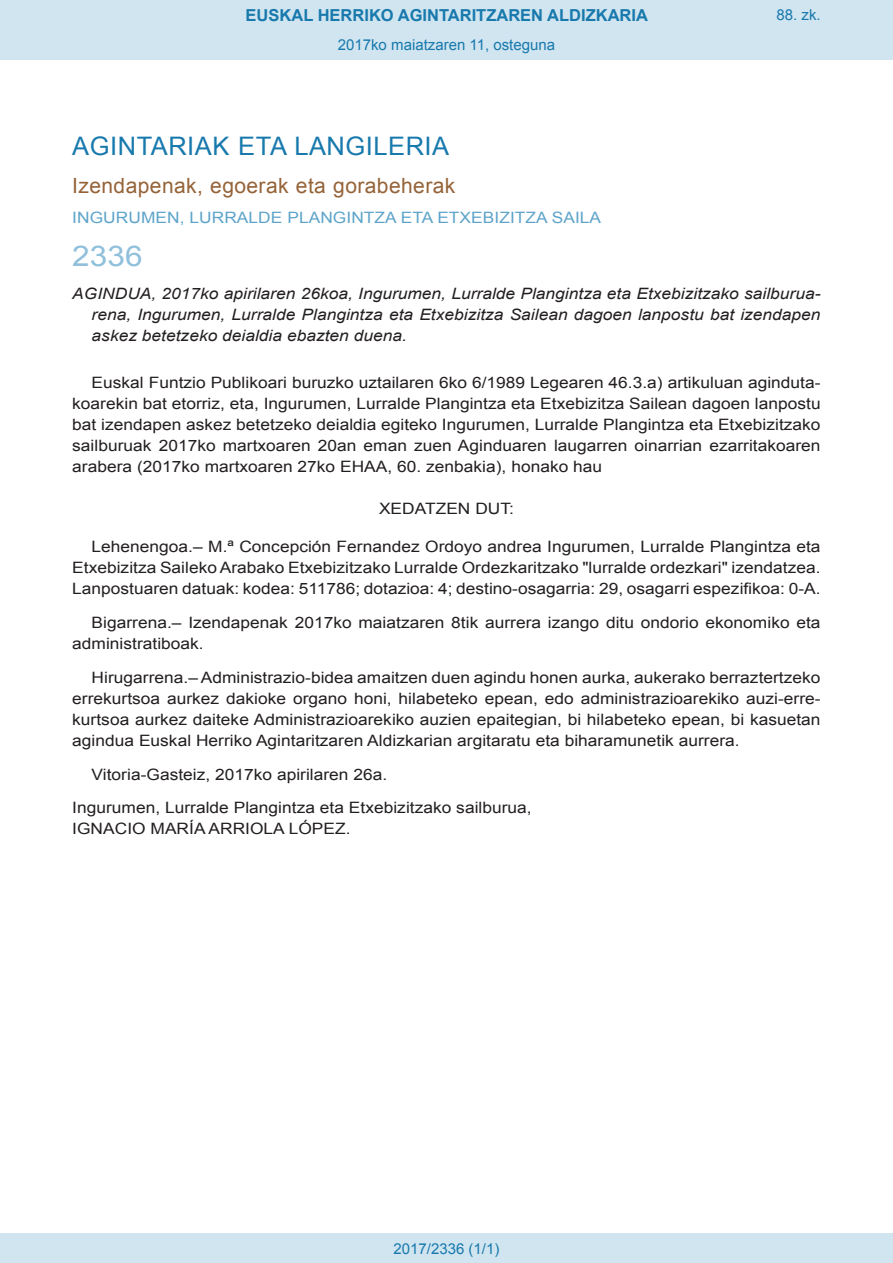
<style>
.page{position:relative;width:893px;height:1263px;background:#fff}
.page>*{position:absolute;margin:0;border:0;box-sizing:border-box;transform-origin:0 0}
.BOPVOrden{font:28.5px "Arial";color:#90c0db;scale:1.11 1}
.BOPVSeccion{font:25.5px "Arial";letter-spacing:.02em;color:#1879ad}
.BOPVSubseccion{font:21px "Arial";letter-spacing:.02em;color:#956338}
.t1{font:700 16.5px "Arial";color:#1879ad}
.BOPVDetalle{font:15.6px/21px "Arial";color:#231f20;text-align:justify;scale:1.11 1}
.BOPVTitulo{font:italic 15.6px/21px "Arial";color:#231f20;text-align:justify;scale:1.11 1}
.BOPVFirmaPuesto{font:15.6px "Arial";color:#231f20;scale:1.11 1}
.BOPVOrganismo{font:15.6px "Arial";letter-spacing:.005em;color:#5ea4ca;scale:1.11 1}
.BOPVFirmaLugFec{font:15.6px "Arial";color:#231f20;scale:1.11 1}
.BOPVFirmaNombre{font:15.6px "Arial";color:#231f20;scale:1.11 1}
.BOPVClave{font:15.6px "Arial";color:#231f20;scale:1.11 1}
.Paginacion_Centro{font:15px "Arial";color:#1879ad}
</style>
<div class="page">
<div style="left:0;top:0;width:893px;height:60px;background:#d0e5f0"></div>
<div style="left:0;top:1233px;width:893px;height:30px;background:#d0e5f0"></div>
<p class="t1" style="left:246px;top:4px;width:404px">EUSKAL HERRIKO AGINTARITZAREN ALDIZKARIA</p>
<p class="Paginacion_Centro" style="left:338px;top:35px;width:219px">2017ko maiatzaren 11, osteguna</p>
<p class="Paginacion_Centro" style="left:776px;top:5px;width:46px">88. zk.</p>
<p class="BOPVSeccion" style="left:72px;top:129px;width:378px">AGINTARIAK ETA LANGILERIA</p>
<p class="BOPVSubseccion" style="left:72px;top:171px;width:385px">Izendapenak, egoerak eta gorabeherak</p>
<p class="BOPVOrganismo" style="left:72px;top:207px;width:478px">INGURUMEN, LURRALDE PLANGINTZA ETA ETXEBIZITZA SAILA</p>
<p class="BOPVOrden" style="left:72px;top:237px;width:65px">2336</p>
<p class="BOPVTitulo" style="left:92px;top:284px;width:658px;text-indent:-19px">AGINDUA, 2017ko apirilaren 26koa, Ingurumen, Lurralde Plangintza eta Etxebizitzako sailburua&shy;rena, Ingurumen, Lurralde Plangintza eta Etxebizitza Sailean dagoen lanpostu bat izendapen askez betetzeko deialdia ebazten duena.</p>
<p class="BOPVDetalle" style="left:72px;top:372px;width:676px;text-indent:19px">Euskal Funtzio Publikoari buruzko uztailaren 6ko 6/1989 Legearen 46.3.a) artikuluan aginduta&shy;koarekin bat etorriz, eta, Ingurumen, Lurralde Plangintza eta Etxebizitza Sailean dagoen lanpostu bat izendapen askez betetzeko deialdia egiteko Ingurumen, Lurralde Plangintza eta Etxebizitzako sailburuak 2017ko martxoaren 20an eman zuen Aginduaren laugarren oinarrian ezarritakoaren arabera (2017ko martxoaren 27ko EHAA, 60. zenbakia), honako hau</p>
<p class="BOPVClave" style="left:379px;top:498px;width:123px">XEDATZEN DUT:</p>
<p class="BOPVDetalle" style="left:72px;top:536px;width:676px;text-indent:19px">Lehenengoa.– M.ª Concepción Fernandez Ordoyo andrea Ingurumen, Lurralde Plangintza eta Etxebizitza Saileko Arabako Etxebizitzako Lurralde Ordezkaritzako "lurralde ordezkari" izendatzea.<br>Lanpostuaren datuak: kodea: 511786; dotazioa: 4; destino-osagarria: 29, osagarri espezifikoa: 0-A.</p>
<p class="BOPVDetalle" style="left:72px;top:612px;width:676px;text-indent:19px">Bigarrena.– Izendapenak 2017ko maiatzaren 8tik aurrera izango ditu ondorio ekonomiko eta administratiboak.</p>
<p class="BOPVDetalle" style="left:72px;top:667px;width:676px;text-indent:19px">Hirugarrena.– Administrazio-bidea amaitzen duen agindu honen aurka, aukerako berraztertzeko errekurtsoa aurkez dakioke organo honi, hilabeteko epean, edo administrazioarekiko auzi-erre&shy;kurtsoa aurkez daiteke Administrazioarekiko auzien epaitegian, bi hilabeteko epean, bi kasuetan agindua Euskal Herriko Agintaritzaren Aldizkarian argitaratu eta biharamunetik aurrera.</p>
<p class="BOPVFirmaLugFec" style="left:92px;top:764px;width:268px">Vitoria-Gasteiz, 2017ko apirilaren 26a.</p>
<p class="BOPVFirmaPuesto" style="left:72px;top:798px;width:415px">Ingurumen, Lurralde Plangintza eta Etxebizitzako sailburua,</p>
<p class="BOPVFirmaNombre" style="left:72px;top:819px;width:252px">IGNACIO MARÍA ARRIOLA LÓPEZ.</p>
<p class="Paginacion_Centro" style="left:393px;top:1238px;width:107px">2017/2336 (1/1)</p>
</div>
